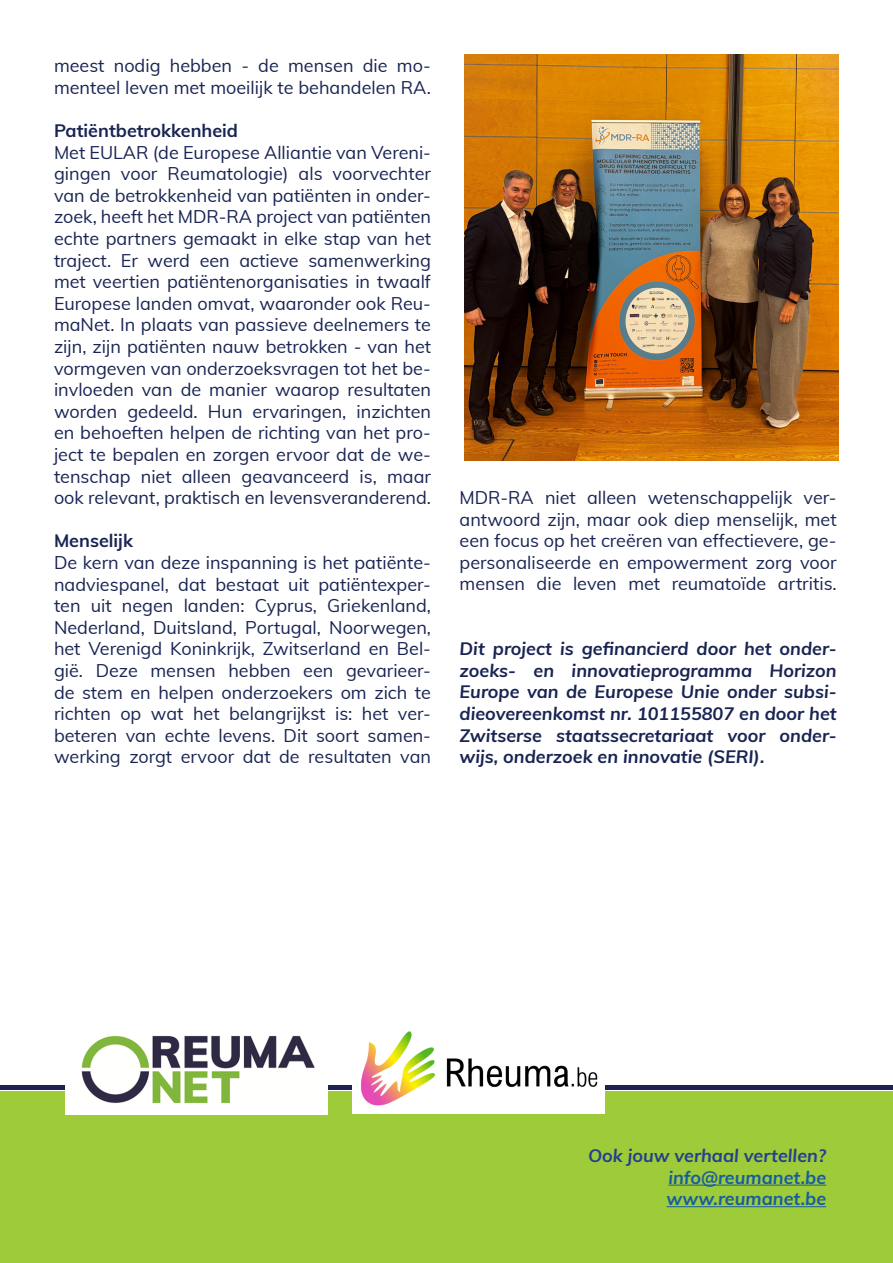
<style>
.page{position:relative;width:893px;height:1263px;background:#fff}
.page>*{position:absolute;margin:0;border:0;box-sizing:border-box;transform-origin:0 0}
.t1{font:18px/21.6px "Muli";color:#192453;text-align:justify}
.t2{font:italic 700 18px/21.6px "Muli";color:#192453;text-align:justify}
.t3{font:italic 700 18px "Muli";color:#175d9e}
.t4{font:700 18px "Muli";color:#192453}
.t5{font:italic 700 18px "Muli";color:#253f8e}
</style>
<div class="page">
<div style="left:0;top:1091px;width:893px;height:172px;background:#9ecb3a"></div>
<hr style="left:668px;top:1185px;width:158px;height:1px;background:#175d9e">
<hr style="left:667px;top:1206px;width:159px;height:1px;background:#175d9e">
<hr style="left:0;top:1085px;width:893px;height:4px;background:#192453">
<img style="left:65px;top:1035px;width:262px;height:79px">
<img style="left:353px;top:1031px;width:252px;height:82px">
<img style="left:464px;top:54px;width:375px;height:407px">
<p class="t1" style="left:54px;top:54px;width:379px">meest nodig hebben - de mensen die mo&shy;menteel leven met moeilijk te behandelen RA.</p>
<p class="t4" style="left:54px;top:117px;width:186px">Patiëntbetrokkenheid</p>
<p class="t1" style="left:54px;top:140px;width:379px">Met EULAR (de Europese Alliantie van Vereni&shy;gingen voor Reumatologie) als voorvechter van de betrokkenheid van patiënten in onder&shy;zoek, heeft het MDR-RA project van patiënten echte partners gemaakt in elke stap van het traject. Er werd een actieve samenwerking met veertien patiëntenorganisaties in twaalf Europese landen omvat, waaronder ook Reu&shy;maNet. In plaats van passieve deelnemers te zijn, zijn patiënten nauw betrokken - van het vormgeven van onderzoeksvragen tot het be&shy;ïnvloeden van de manier waarop resultaten worden gedeeld. Hun ervaringen, inzichten en behoeften helpen de richting van het pro&shy;ject te bepalen en zorgen ervoor dat de we&shy;tenschap niet alleen geavanceerd is, maar ook relevant, praktisch en levensveranderend.</p>
<p class="t4" style="left:54px;top:528px;width:80px">Menselijk</p>
<p class="t1" style="left:54px;top:551px;width:379px">De kern van deze inspanning is het patiënte&shy;nadviespanel, dat bestaat uit patiëntexper&shy;ten uit negen landen: Cyprus, Griekenland, Nederland, Duitsland, Portugal, Noorwegen, het Verenigd Koninkrijk, Zwitserland en Bel&shy;gië. Deze mensen hebben een gevarieer&shy;de stem en helpen onderzoekers om zich te richten op wat het belangrijkst is: het ver&shy;beteren van echte levens. Dit soort samen&shy;werking zorgt ervoor dat de resultaten van</p>
<p class="t1" style="left:460px;top:486px;width:379px">MDR-RA niet alleen wetenschappelijk ver&shy;antwoord zijn, maar ook diep menselijk, met een focus op het creëren van effectievere, ge&shy;personaliseerde en empowerment zorg voor mensen die leven met reumatoïde artritis.</p>
<p class="t2" style="left:460px;top:637px;width:379px">Dit project is gefinancierd door het onder&shy;zoeks- en innovatieprogramma Horizon Europe van de Europese Unie onder subsi&shy;dieovereenkomst nr. 101155807 en door het Zwitserse staatssecretariaat voor onder&shy;wijs, onderzoek en innovatie (SERI).</p>
<p class="t5" style="left:588px;top:1142px;width:240px">Ook jouw verhaal vertellen?</p>
<p class="t3" style="left:668px;top:1164px;width:159px">info@reumanet.be</p>
<p class="t3" style="left:667px;top:1186px;width:161px">www.reumanet.be</p>
</div>
